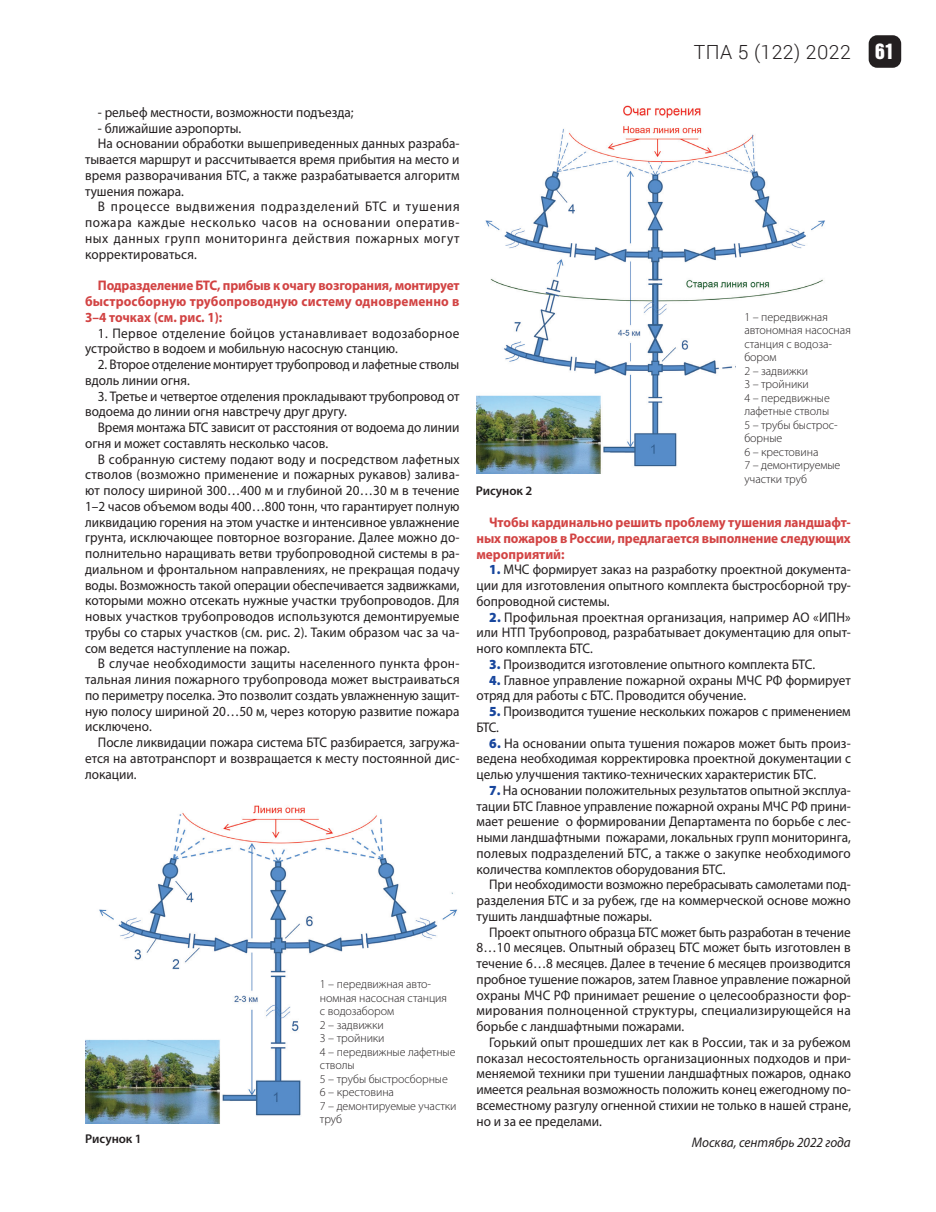
<style>
.page{position:relative;width:936px;height:1212px;background:#fff}
.page>*{position:absolute;margin:0;border:0;box-sizing:border-box;transform-origin:0 0}
.t1{font:300 19.5px "Roboto";letter-spacing:.02em;color:#231f20}
.Main_Text_9_5{font:13.95px/15.8px "Myriad Pro";color:#231f20;text-align:justify;scale:.95 1}
.Main_Text_9_5-2{font:700 13.95px/15.8px "Myriad Pro";color:#d24343;text-align:justify;scale:.95 1}
.Main_Text_9_5-3{font:13.95px/15.8px "Myriad Pro";letter-spacing:.02em;color:#231f20;scale:.95 1}
.Main_Text_9_5-4{font:italic 13.95px "Myriad Pro";color:#231f20;scale:.95 1}
.Main_Text_9_5-5{font:600 12.75px "Myriad Pro";letter-spacing:-.005em;color:#231f20}
.Main_Text_9_5-6{font:300 12px/13.5px "Myriad Pro";letter-spacing:-.005em;color:#231f20}
.s1{font-family:"Helvetica Inserat LT Std";font-weight:400;color:#fff}
.s2{font-weight:900;color:#18469d}
</style>
<div class="page">
<div style="left:868px;top:35px;width:33px;height:33px;background:#231f20;border-radius:9px"></div>
<img style="left:86px;top:805px;width:371px;height:318px">
<img style="left:476px;top:105px;width:349px;height:368px">
<div style="left:735px;top:303px;width:125px;height:197px;background:#fff"></div>
<h1 class="t1" style="left:693px;top:38px;width:202px">ТПА 5 (122) 2022 <span class="s1">61</span></h1>
<p class="Main_Text_9_5" style="left:98px;top:104px;width:271px">- рельеф местности, возможности подъезда;</p>
<p class="Main_Text_9_5" style="left:98px;top:120px;width:152px">- ближайшие аэропорты.</p>
<p class="Main_Text_9_5" style="left:85px;top:136px;width:395px;text-indent:13px">На основании обработки вышеприведенных данных разраба&shy;тывается маршрут и рассчитывается время прибытия на место и время разворачивания БТС, а также разрабатывается алгоритм тушения пожара.</p>
<p class="Main_Text_9_5" style="left:85px;top:199px;width:396px;text-indent:13px">В процессе выдвижения подразделений БТС и тушения пожара каждые несколько часов на основании оператив&shy;ных данных групп мониторинга действия пожарных могут корректироваться.</p>
<p class="Main_Text_9_5-2" style="left:85px;top:277px;width:395px;text-indent:13px">Подразделение БТС, прибыв к очагу возгорания, монтирует быстросборную трубопроводную систему одновременно в 3–4 точках (см. рис. 1):</p>
<p class="Main_Text_9_5-3" style="left:85px;top:325px;width:395px;text-indent:13px">1. Первое отделение бойцов устанавливает водозаборное устройство в водоем и мобильную насосную станцию.</p>
<p class="Main_Text_9_5" style="left:85px;top:356px;width:395px;text-indent:13px">2. Второе отделение монтирует трубопровод и лафетные стволы вдоль линии огня.</p>
<p class="Main_Text_9_5" style="left:85px;top:388px;width:396px;text-indent:13px">3. Третье и четвертое отделения прокладывают трубопровод от водоема до линии огня навстречу друг другу.</p>
<p class="Main_Text_9_5" style="left:85px;top:419px;width:395px;text-indent:13px">Время монтажа БТС зависит от расстояния от водоема до линии огня и может составлять несколько часов.</p>
<p class="Main_Text_9_5" style="left:85px;top:451px;width:396px;text-indent:13px">В собранную систему подают воду и посредством лафетных стволов (возможно применение и пожарных рукавов) залива&shy;ют полосу шириной 300…400 м и глубиной 20…30 м в течение 1–2 часов объемом воды 400…800 тонн, что гарантирует полную ликвидацию горения на этом участке и интенсивное увлажнение грунта, исключающее повторное возгорание. Далее можно до&shy;полнительно наращивать ветви трубопроводной системы в ра&shy;диальном и фронтальном направлениях, не прекращая подачу воды. Возможность такой операции обеспечивается задвижками, которыми можно отсекать нужные участки трубопроводов. Для новых участков трубопроводов используются демонтируемые трубы со старых участков (см. рис. 2). Таким образом час за ча&shy;сом ведется наступление на пожар.</p>
<p class="Main_Text_9_5" style="left:85px;top:655px;width:395px;text-indent:13px">В случае необходимости защиты населенного пункта фрон&shy;тальная линия пожарного трубопровода может выстраиваться по периметру поселка. Это позволит создать увлажненную защит&shy;ную полосу шириной 20…50 м, через которую развитие пожара исключено.</p>
<p class="Main_Text_9_5" style="left:85px;top:734px;width:395px;text-indent:13px">После ликвидации пожара система БТС разбирается, загружа&shy;ется на автотранспорт и возвращается к месту постоянной дис&shy;локации.</p>
<p class="Main_Text_9_5-5" style="left:85px;top:1130px;width:58px">Рисунок 1</p>
<p class="Main_Text_9_5-6" style="left:320px;top:978px;width:129px">1 – передвижная авто&shy;номная насосная станция с водозабором<br>2 – задвижки</p>
<p class="Main_Text_9_5-6" style="left:320px;top:1032px;width:66px">3 – тройники</p>
<p class="Main_Text_9_5-6" style="left:320px;top:1045px;width:137px">4 – передвижные лафетные стволы</p>
<p class="Main_Text_9_5-6" style="left:320px;top:1072px;width:129px">5 – трубы быстросборные</p>
<p class="Main_Text_9_5-6" style="left:320px;top:1086px;width:76px">6 – крестовина</p>
<p class="Main_Text_9_5-6" style="left:320px;top:1099px;width:138px">7 – демонтируемые участки труб</p>
<p class="Main_Text_9_5-5" style="left:476px;top:482px;width:58px">Рисунок 2</p>
<p class="Main_Text_9_5-6" style="left:744px;top:310px;width:108px">1 – передвижная автономная насосная станция с водоза&shy;бором<br>2 – задвижки</p>
<p class="Main_Text_9_5-6" style="left:744px;top:377px;width:66px">3 – тройники</p>
<p class="Main_Text_9_5-6" style="left:744px;top:391px;width:87px">4 – передвижные лафетные стволы</p>
<p class="Main_Text_9_5-6" style="left:744px;top:418px;width:95px">5 – трубы быстрос&shy;борные</p>
<p class="Main_Text_9_5-6" style="left:744px;top:445px;width:76px">6 – крестовина</p>
<p class="Main_Text_9_5-6" style="left:744px;top:458px;width:98px">7 – демонтируемые участки труб</p>
<p class="Main_Text_9_5-2" style="left:476px;top:514px;width:395px;text-indent:13px">Чтобы кардинально решить проблему тушения ландшафт&shy;ных пожаров в России, предлагается выполнение следующих мероприятий:</p>
<p class="Main_Text_9_5" style="left:476px;top:561px;width:395px;text-indent:13px"><span class="s2">1.</span> МЧС формирует заказ на разработку проектной документа&shy;ции для изготовления опытного комплекта быстросборной тру&shy;бопроводной системы.</p>
<p class="Main_Text_9_5" style="left:476px;top:609px;width:395px;text-indent:13px"><span class="s2">2.</span> Профильная проектная организация, например АО «ИПН» или НТП Трубопровод, разрабатывает документацию для опыт&shy;ного комплекта БТС.</p>
<p class="Main_Text_9_5" style="left:489px;top:656px;width:344px"><span class="s2">3.</span> Производится изготовление опытного комплекта БТС.</p>
<p class="Main_Text_9_5" style="left:476px;top:672px;width:395px;text-indent:13px"><span class="s2">4.</span> Главное управление пожарной охраны МЧС РФ формирует отряд для работы с БТС. Проводится обучение.</p>
<p class="Main_Text_9_5" style="left:476px;top:703px;width:395px;text-indent:13px"><span class="s2">5.</span> Производится тушение нескольких пожаров с применением<br>БТС.</p>
<p class="Main_Text_9_5" style="left:476px;top:735px;width:396px;text-indent:13px"><span class="s2">6.</span> На основании опыта тушения пожаров может быть произ&shy;ведена необходимая корректировка проектной документации с целью улучшения тактико-технических характеристик БТС.</p>
<p class="Main_Text_9_5" style="left:476px;top:782px;width:395px;text-indent:13px"><span class="s2">7.</span> На основании положительных результатов опытной эксплуа&shy;тации БТС Главное управление пожарной охраны МЧС РФ прини&shy;мает решение о формировании Департамента по борьбе с лес&shy;ными ландшафтными пожарами, локальных групп мониторинга, полевых подразделений БТС, а также о закупке необходимого количества комплектов оборудования БТС.</p>
<p class="Main_Text_9_5" style="left:476px;top:876px;width:395px;text-indent:13px">При необходимости возможно перебрасывать самолетами под&shy;разделения БТС и за рубеж, где на коммерческой основе можно тушить ландшафтные пожары.</p>
<p class="Main_Text_9_5" style="left:476px;top:924px;width:395px;text-indent:13px">Проект опытного образца БТС может быть разработан в течение 8…10 месяцев. Опытный образец БТС может быть изготовлен в течение 6…8 месяцев. Далее в течение 6 месяцев производится пробное тушение пожаров, затем Главное управление пожарной охраны МЧС РФ принимает решение о целесообразности фор&shy;мирования полноценной структуры, специализирующейся на борьбе с ландшафтными пожарами.</p>
<p class="Main_Text_9_5" style="left:476px;top:1034px;width:396px;text-indent:13px">Горький опыт прошедших лет как в России, так и за рубежом показал несостоятельность организационных подходов и при&shy;меняемой техники при тушении ландшафтных пожаров, однако имеется реальная возможность положить конец ежегодному по&shy;всеместному разгулу огненной стихии не только в нашей стране, но и за ее пределами.</p>
<p class="Main_Text_9_5-4" style="left:691px;top:1133px;width:169px">Москва, сентябрь 2022 года</p>
</div>
